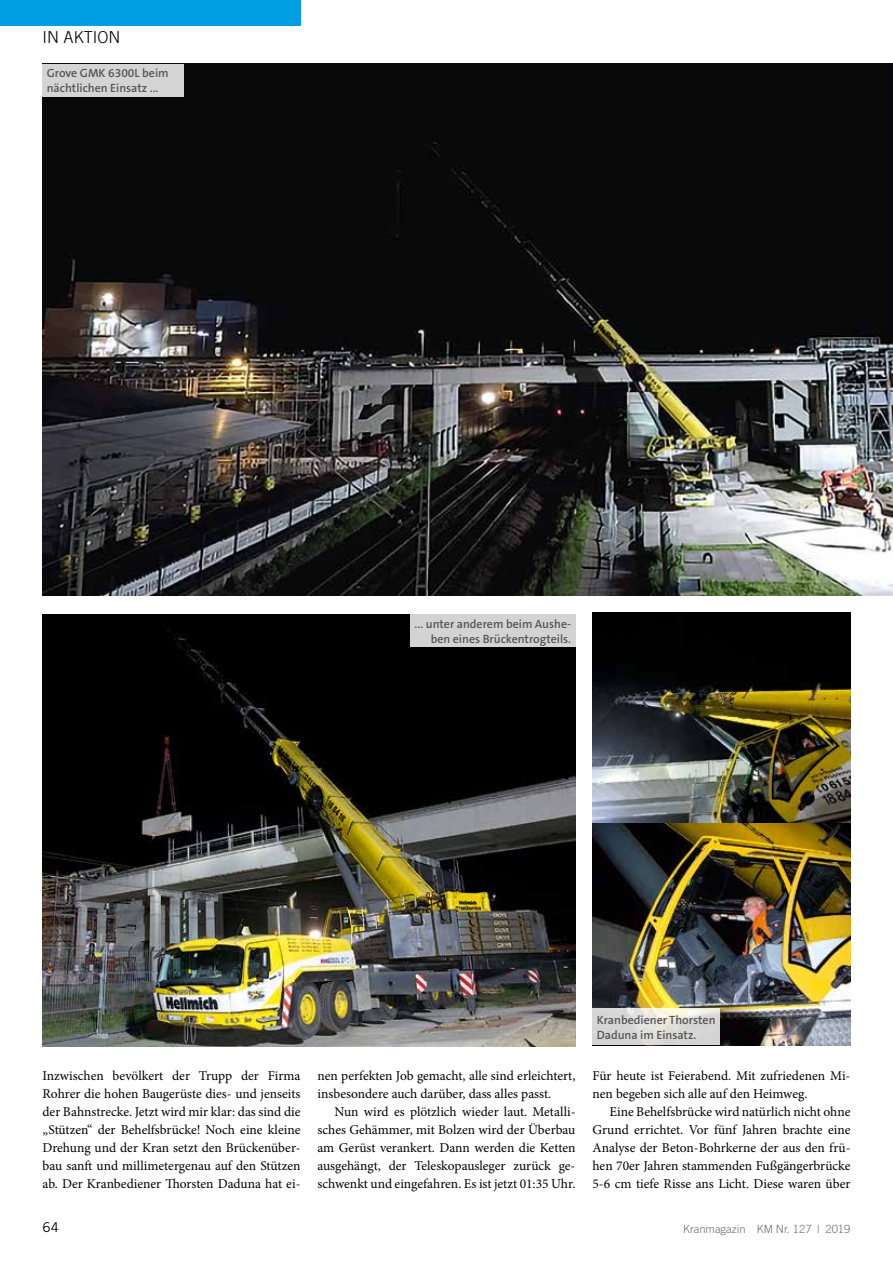
<style>
.page{position:relative;width:893px;height:1263px;background:#fff}
.page>*{position:absolute;margin:0;border:0;box-sizing:border-box;transform-origin:0 0}
.t1{font:300 16.5px "Trade Gothic";color:#000}
.t2{font:13.5px/18px "Minion Pro";color:#000;text-align:justify}
.t3{font:13.5px "Trade Gothic";color:#000}
.t4{font:600 12px/15px "The Sans B6";color:#565655}
.t5{font:300 11.25px "Trade Gothic";color:#6e6e6e}
</style>
<div class="page">
<div style="left:0;top:0;width:300px;height:26px;background:#009ee3"></div>
<img style="left:43px;top:64px;width:850px;height:531px">
<img style="left:43px;top:615px;width:532px;height:431px">
<img style="left:592px;top:612px;width:258px;height:211px">
<img style="left:592px;top:823px;width:258px;height:222px">
<div style="left:43px;top:64px;width:141px;height:32px;background:#d4d4d4"></div>
<div style="left:410px;top:614px;width:165px;height:33px;background:#d3d3d3"></div>
<svg style="left:592px;top:1009px;width:128px;height:36px;background:#dcdbd8"></svg>
<p class="t1" style="left:43px;top:27px;width:79px">IN AKTION</p>
<p class="t4" style="left:47px;top:66px;width:123px">Grove GMK 6300L beim nächtlichen Einsatz ...</p>
<p class="t4" style="left:415px;top:616px;width:158px;text-align:right">... unter anderem beim Aushe&shy;ben eines Brückentrogteils.</p>
<p class="t2" style="left:43px;top:1067px;width:259px">Inzwischen bevölkert der Trupp der Firma Rohrer die hohen Baugerüste dies- und jenseits der Bahnstrecke. Jetzt wird mir klar: das sind die „Stützen“ der Behelfsbrücke! Noch eine kleine Drehung und der Kran setzt den Brückenüber&shy;bau sanft und millimetergenau auf den Stützen ab. Der Kranbediener Thorsten Daduna hat ei-</p>
<p class="t2" style="left:317px;top:1067px;width:259px">nen perfekten Job gemacht, alle sind erleichtert, insbesondere auch darüber, dass alles passt.</p>
<p class="t2" style="left:317px;top:1103px;width:259px;text-indent:17px">Nun wird es plötzlich wieder laut. Metalli&shy;sches Gehämmer, mit Bolzen wird der Überbau am Gerüst verankert. Dann werden die Ketten ausgehängt, der Teleskopausleger zurück ge&shy;schwenkt und eingefahren. Es ist jetzt 01:35 Uhr.</p>
<p class="t4" style="left:597px;top:1013px;width:120px">Kranbediener Thorsten<br>Daduna im Einsatz.</p>
<p class="t2" style="left:592px;top:1067px;width:259px">Für heute ist Feierabend. Mit zufriedenen Mi&shy;nen begeben sich alle auf den Heimweg.</p>
<p class="t2" style="left:592px;top:1103px;width:259px;text-indent:17px">Eine Behelfsbrücke wird natürlich nicht ohne Grund errichtet. Vor fünf Jahren brachte eine Analyse der Beton-Bohrkerne der aus den frü&shy;hen 70er Jahren stammenden Fußgängerbrücke 5-6 cm tiefe Risse ans Licht. Diese waren über</p>
<p class="t3" style="left:43px;top:1219px;width:18px">64</p>
<p class="t5" style="left:683px;top:1222px;width:169px">Kranmagazin KM Nr. 127 | 2019</p>
</div>
